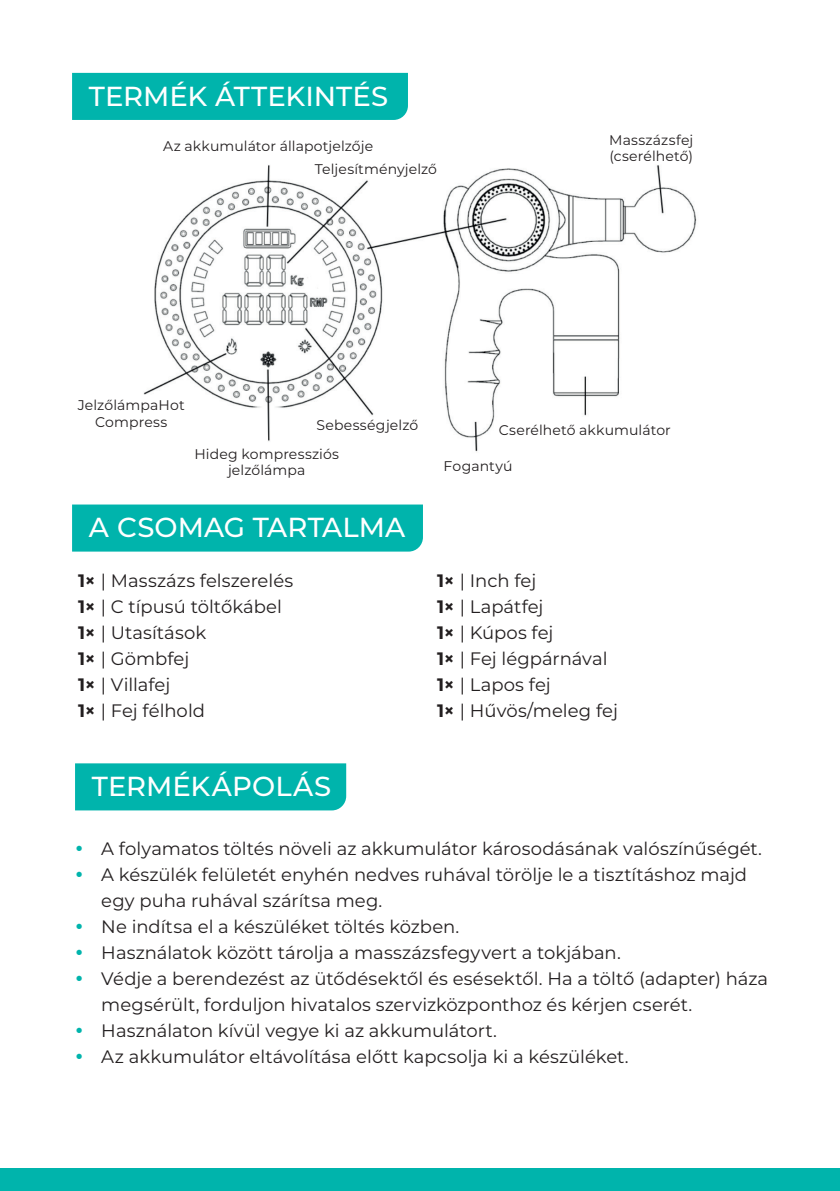
<style>
.page{position:relative;width:840px;height:1191px;background:#fff}
.page>*{position:absolute;margin:0;border:0;box-sizing:border-box;transform-origin:0 0}
.t1{font:500 27.4px "Montserrat";letter-spacing:.005em;color:#fff}
.t2{font:18px/26px "Montserrat";color:#231f20}
.t3{font:14px/16.8px "Montserrat";letter-spacing:.01em;color:#231f20;text-align:center}
.s1{font-weight:700}
.s2{color:#00b4ac}
</style>
<div class="page">
<div style="left:0;top:1168px;width:839px;height:23px;background:#00b4ac"></div>
<img style="left:143px;top:165px;width:554px;height:287px">
<div style="left:75px;top:763px;width:271px;height:47px;background:#00b4ac"></div>
<div style="left:72px;top:73px;width:336px;height:47px;background:#00b4ac"></div>
<div style="left:72px;top:504px;width:351px;height:47px;background:#00b4ac"></div>
<p class="t1" style="left:89px;top:77px;width:300px">TERMÉK ÁTTEKINTÉS</p>
<p class="t3" style="left:163px;top:137px;width:212px">Az akkumulátor állapotjelzője</p>
<p class="t3" style="left:315px;top:160px;width:124px">Teljesítményjelző</p>
<p class="t3" style="left:608px;top:131px;width:86px;text-align:left">Masszázsfej (cserélhető)</p>
<p class="t3" style="left:78px;top:396px;width:108px">JelzőlámpaHot<br>Compress</p>
<p class="t3" style="left:316px;top:416px;width:103px">Sebességjelző</p>
<p class="t3" style="left:194px;top:445px;width:146px">Hideg kompressziós jelzőlámpa</p>
<p class="t3" style="left:498px;top:421px;width:174px">Cserélhető akkumulátor</p>
<p class="t3" style="left:443px;top:457px;width:71px">Fogantyú</p>
<p class="t1" style="left:89px;top:508px;width:318px">A CSOMAG TARTALMA</p>
<p class="t2" style="left:78px;top:567px;width:217px"><span class="s1">1×</span> | Masszázs felszerelés</p>
<p class="t2" style="left:78px;top:593px;width:205px"><span class="s1">1×</span> | C típusú töltőkábel</p>
<p class="t2" style="left:78px;top:619px;width:130px"><span class="s1">1×</span> | Utasítások</p>
<p class="t2" style="left:78px;top:645px;width:113px"><span class="s1">1×</span> | Gömbfej</p>
<p class="t2" style="left:78px;top:671px;width:94px"><span class="s1">1×</span> | Villafej</p>
<p class="t2" style="left:78px;top:697px;width:128px"><span class="s1">1×</span> | Fej félhold</p>
<p class="t1" style="left:92px;top:767px;width:240px">TERMÉKÁPOLÁS</p>
<p class="t2" style="left:437px;top:567px;width:101px"><span class="s1">1×</span> | Inch fej</p>
<p class="t2" style="left:437px;top:593px;width:108px"><span class="s1">1×</span> | Lapátfej</p>
<p class="t2" style="left:437px;top:619px;width:118px"><span class="s1">1×</span> | Kúpos fej</p>
<p class="t2" style="left:437px;top:645px;width:172px"><span class="s1">1×</span> | Fej légpárnával</p>
<p class="t2" style="left:437px;top:671px;width:115px"><span class="s1">1×</span> | Lapos fej</p>
<p class="t2" style="left:437px;top:697px;width:182px"><span class="s1">1×</span> | Hűvös/meleg fej</p>
<p class="t2" style="left:75px;top:835px;width:688px"><span class="s2">•</span> A folyamatos töltés növeli az akkumulátor károsodásának valószínűségét.</p>
<p class="t2" style="left:101px;top:861px;width:647px;text-indent:-26px"><span class="s2">•</span> A készülék felületét enyhén nedves ruhával törölje le a tisztításhoz majd egy puha ruhával szárítsa meg.</p>
<p class="t2" style="left:75px;top:913px;width:385px"><span class="s2">•</span> Ne indítsa el a készüléket töltés közben.</p>
<p class="t2" style="left:75px;top:939px;width:547px"><span class="s2">•</span> Használatok között tárolja a masszázsfegyvert a tokjában.</p>
<p class="t2" style="left:101px;top:965px;width:668px;text-indent:-26px"><span class="s2">•</span> Védje a berendezést az ütődésektől és esésektől. Ha a töltő (adapter) háza megsérült, forduljon hivatalos szervizközponthoz és kérjen cserét.</p>
<p class="t2" style="left:75px;top:1017px;width:423px"><span class="s2">•</span> Használaton kívül vegye ki az akkumulátort.</p>
<p class="t2" style="left:75px;top:1043px;width:555px"><span class="s2">•</span> Az akkumulátor eltávolítása előtt kapcsolja ki a készüléket.</p>
</div>
